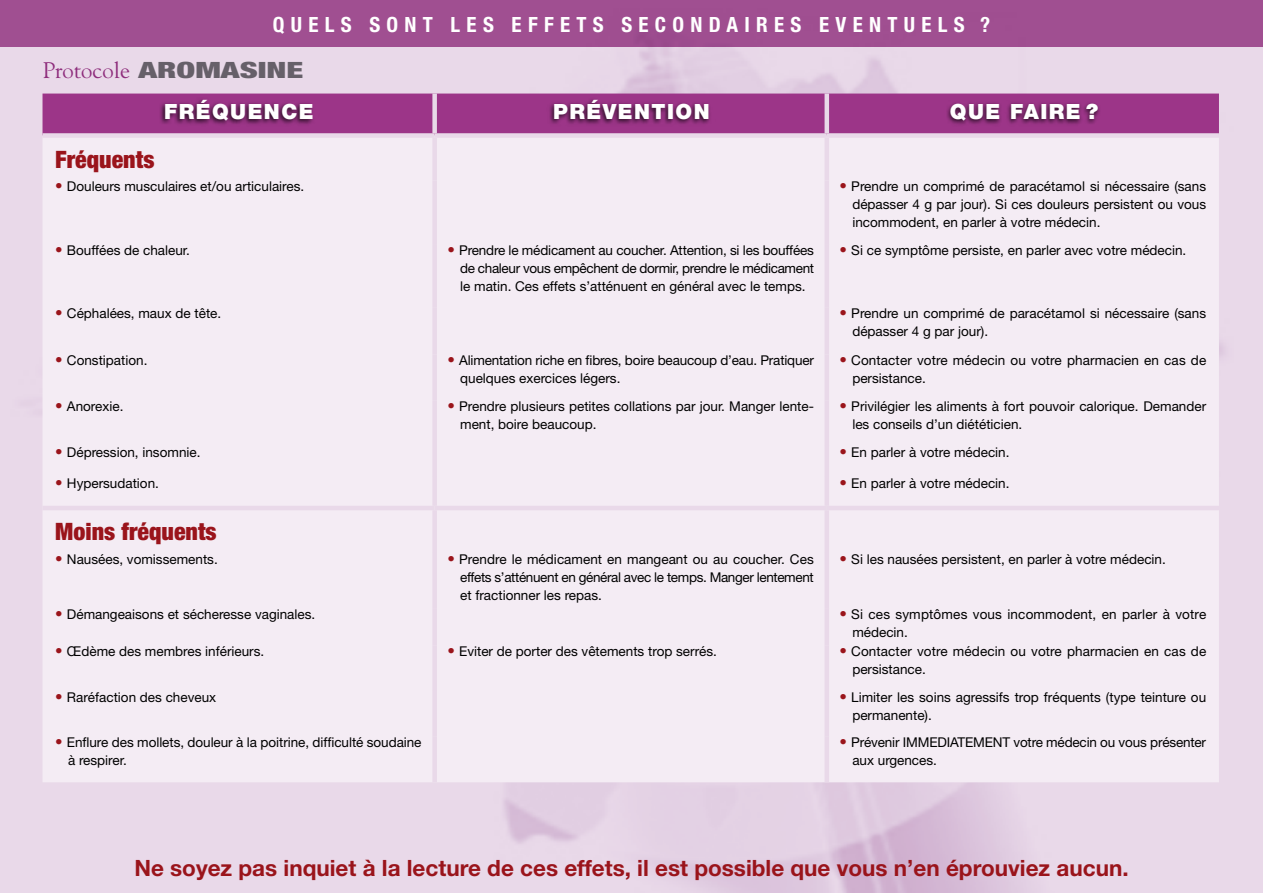
<style>
.page{position:relative;width:1263px;height:893px;background:#e9d9e9}
.page>*{position:absolute;margin:0;border:0;box-sizing:border-box;transform-origin:0 0}
.t1{font:900 condensed 24px "Helvetica Neue";color:#9a141b}
.t2{font:700 22.5px "Helvetica Neue";color:#9a141b}
.t3{font:22.5px "Goudy";color:#9c3588}
.t4{font:700 condensed 21px "Helvetica Neue";letter-spacing:.3em;color:#fff}
.t5{font:900 21px "Helvetica Neue";letter-spacing:.07em;color:#fff}
.t6{font:13.5px/18px "Helvetica Neue";color:#000}
.s1{font-family:"Helvetica Neue";font-weight:900;font-stretch:condensed;color:#707173}
.s2{font-size:15px;color:#9a141b}
</style>
<div class="page">
<div style="left:0;top:0;width:1263px;height:47px;background:#a04f91"></div>
<div style="left:43px;top:94px;width:1176px;height:39px;background:#9c3588"></div>
<div style="left:43px;top:138px;width:1176px;height:644px;background:#f4ecf4"></div>
<div style="left:432px;top:94px;width:5px;height:39px;background:#e9d9e9"></div>
<div style="left:824px;top:94px;width:5px;height:39px;background:#e9d9e9"></div>
<div style="left:432px;top:138px;width:5px;height:42px;background:#e9d9e9"></div>
<div style="left:824px;top:138px;width:5px;height:42px;background:#e9d9e9"></div>
<div style="left:432px;top:180px;width:5px;height:64px;background:#e9d9e9"></div>
<div style="left:824px;top:180px;width:5px;height:64px;background:#e9d9e9"></div>
<div style="left:432px;top:244px;width:5px;height:64px;background:#e9d9e9"></div>
<div style="left:824px;top:244px;width:5px;height:64px;background:#e9d9e9"></div>
<div style="left:432px;top:308px;width:5px;height:47px;background:#e9d9e9"></div>
<div style="left:432px;top:355px;width:5px;height:45px;background:#e9d9e9"></div>
<div style="left:432px;top:400px;width:5px;height:46px;background:#e9d9e9"></div>
<div style="left:432px;top:446px;width:5px;height:31px;background:#e9d9e9"></div>
<div style="left:432px;top:477px;width:5px;height:29px;background:#e9d9e9"></div>
<div style="left:824px;top:308px;width:5px;height:47px;background:#e9d9e9"></div>
<div style="left:824px;top:355px;width:5px;height:45px;background:#e9d9e9"></div>
<div style="left:824px;top:400px;width:5px;height:46px;background:#e9d9e9"></div>
<div style="left:824px;top:446px;width:5px;height:31px;background:#e9d9e9"></div>
<div style="left:824px;top:477px;width:5px;height:29px;background:#e9d9e9"></div>
<hr style="left:43px;top:506px;width:392px;height:4px;background:#e9d9e9">
<div style="left:432px;top:510px;width:5px;height:43px;background:#e9d9e9"></div>
<hr style="left:435px;top:506px;width:392px;height:4px;background:#e9d9e9">
<div style="left:824px;top:510px;width:5px;height:43px;background:#e9d9e9"></div>
<hr style="left:827px;top:506px;width:392px;height:4px;background:#e9d9e9">
<div style="left:432px;top:553px;width:5px;height:55px;background:#e9d9e9"></div>
<div style="left:824px;top:553px;width:5px;height:55px;background:#e9d9e9"></div>
<div style="left:432px;top:608px;width:5px;height:37px;background:#e9d9e9"></div>
<div style="left:824px;top:608px;width:5px;height:37px;background:#e9d9e9"></div>
<div style="left:432px;top:645px;width:5px;height:46px;background:#e9d9e9"></div>
<div style="left:824px;top:645px;width:5px;height:46px;background:#e9d9e9"></div>
<div style="left:432px;top:691px;width:5px;height:46px;background:#e9d9e9"></div>
<div style="left:432px;top:737px;width:5px;height:45px;background:#e9d9e9"></div>
<div style="left:824px;top:691px;width:5px;height:46px;background:#e9d9e9"></div>
<div style="left:824px;top:737px;width:5px;height:45px;background:#e9d9e9"></div>
<div style="left:159px;top:97px;width:941px;height:29px;background:#000;opacity:.75"></div>
<h3 class="t4" style="left:273px;top:12px;width:130px">QUELS SONT</h3>
<h3 class="t4" style="left:451px;top:12px;width:77px">LES EFFET</h3>
<h3 class="t4" style="left:593px;top:12px;width:63px">S S ECON</h3>
<h3 class="t4" style="left:709px;top:12px;width:33px">D AIRE</h3>
<h3 class="t4" style="left:791px;top:12px;width:78px">S EVENT</h3>
<h3 class="t4" style="left:904px;top:12px;width:88px">UELS ?</h3>
<h2 class="t3" style="left:43px;top:56px;width:262px">Protocole <span class="s1">Aromasine</span></h2>
<h3 class="t5" style="left:164px;top:99px;width:151px">FRÉQUENCE</h3>
<h3 class="t5" style="left:553px;top:99px;width:158px">PRÉVENTION</h3>
<h3 class="t5" style="left:950px;top:99px;width:150px">QUE FAIRE ?</h3>
<h1 class="t1" style="left:55px;top:144px;width:101px">Fréquents</h1>
<p class="t6" style="left:55px;top:177px;width:250px"><span class="s2">•</span> Douleurs musculaires et/ou articulaires.</p>
<p class="t6" style="left:852px;top:177px;width:355px;text-align:justify;text-indent:-13px"><span class="s2">•</span> Prendre un comprimé de paracétamol si nécessaire (sans dépasser 4 g par jour). Si ces douleurs persistent ou vous incommodent, en parler à votre médecin.</p>
<p class="t6" style="left:55px;top:241px;width:136px"><span class="s2">•</span> Bouffées de chaleur.</p>
<p class="t6" style="left:460px;top:241px;width:355px;text-align:justify;text-indent:-13px"><span class="s2">•</span> Prendre le médicament au coucher. Attention, si les bouffées de chaleur vous empêchent de dormir, prendre le médicament le matin. Ces effets s’atténuent en général avec le temps.</p>
<p class="t6" style="left:839px;top:241px;width:348px"><span class="s2">•</span> Si ce symptôme persiste, en parler avec votre médecin.</p>
<p class="t6" style="left:55px;top:304px;width:167px"><span class="s2">•</span> Céphalées, maux de tête.</p>
<p class="t6" style="left:852px;top:304px;width:355px;text-indent:-13px"><span class="s2">•</span> Prendre un comprimé de paracétamol si nécessaire (sans dépasser 4 g par jour).</p>
<p class="t6" style="left:55px;top:351px;width:94px"><span class="s2">•</span> Constipation.</p>
<p class="t6" style="left:460px;top:351px;width:355px;text-indent:-13px"><span class="s2">•</span> Alimentation riche en fibres, boire beaucoup d’eau. Pratiquer quelques exercices légers.</p>
<p class="t6" style="left:852px;top:351px;width:355px;text-indent:-13px"><span class="s2">•</span> Contacter votre médecin ou votre pharmacien en cas de persistance.</p>
<p class="t6" style="left:55px;top:397px;width:70px"><span class="s2">•</span> Anorexie.</p>
<p class="t6" style="left:460px;top:397px;width:355px;text-indent:-13px"><span class="s2">•</span> Prendre plusieurs petites collations par jour. Manger lente&shy;ment, boire beaucoup.</p>
<p class="t6" style="left:852px;top:397px;width:355px;text-indent:-13px"><span class="s2">•</span> Privilégier les aliments à fort pouvoir calorique. Demander les conseils d’un diététicien.</p>
<p class="t6" style="left:55px;top:443px;width:147px"><span class="s2">•</span> Dépression, insomnie.</p>
<p class="t6" style="left:839px;top:443px;width:171px"><span class="s2">•</span> En parler à votre médecin.</p>
<p class="t6" style="left:55px;top:474px;width:105px"><span class="s2">•</span> Hypersudation.</p>
<p class="t6" style="left:839px;top:474px;width:171px"><span class="s2">•</span> En parler à votre médecin.</p>
<h1 class="t1" style="left:55px;top:517px;width:163px">Moins fréquents</h1>
<p class="t6" style="left:55px;top:550px;width:164px"><span class="s2">•</span> Nausées, vomissements.</p>
<p class="t6" style="left:460px;top:550px;width:355px;text-align:justify;text-indent:-13px"><span class="s2">•</span> Prendre le médicament en mangeant ou au coucher. Ces effets s’atténuent en général avec le temps. Manger lentement et fractionner les repas.</p>
<p class="t6" style="left:839px;top:550px;width:328px"><span class="s2">•</span> Si les nausées persistent, en parler à votre médecin.</p>
<p class="t6" style="left:55px;top:605px;width:261px"><span class="s2">•</span> Démangeaisons et sécheresse vaginales.</p>
<p class="t6" style="left:852px;top:605px;width:355px;text-indent:-13px"><span class="s2">•</span> Si ces symptômes vous incommodent, en parler à votre médecin.</p>
<p class="t6" style="left:55px;top:642px;width:210px"><span class="s2">•</span> Œdème des membres inférieurs.</p>
<p class="t6" style="left:447px;top:642px;width:271px"><span class="s2">•</span> Eviter de porter des vêtements trop serrés.</p>
<p class="t6" style="left:852px;top:642px;width:355px;text-indent:-13px"><span class="s2">•</span> Contacter votre médecin ou votre pharmacien en cas de persistance.</p>
<p class="t6" style="left:55px;top:688px;width:162px"><span class="s2">•</span> Raréfaction des cheveux</p>
<p class="t6" style="left:852px;top:688px;width:355px;text-indent:-13px"><span class="s2">•</span> Limiter les soins agressifs trop fréquents (type teinture ou permanente).</p>
<p class="t6" style="left:68px;top:733px;width:355px;text-indent:-13px"><span class="s2">•</span> Enflure des mollets, douleur à la poitrine, difficulté soudaine à respirer.</p>
<p class="t6" style="left:852px;top:733px;width:355px;text-indent:-13px"><span class="s2">•</span> Prévenir IMMEDIATEMENT votre médecin ou vous présenter aux urgences.</p>
<h2 class="t2" style="left:134px;top:854px;width:996px">Ne soyez pas inquiet à la lecture de ces effets, il est possible que vous n’en éprouviez aucun.</h2>
</div>
